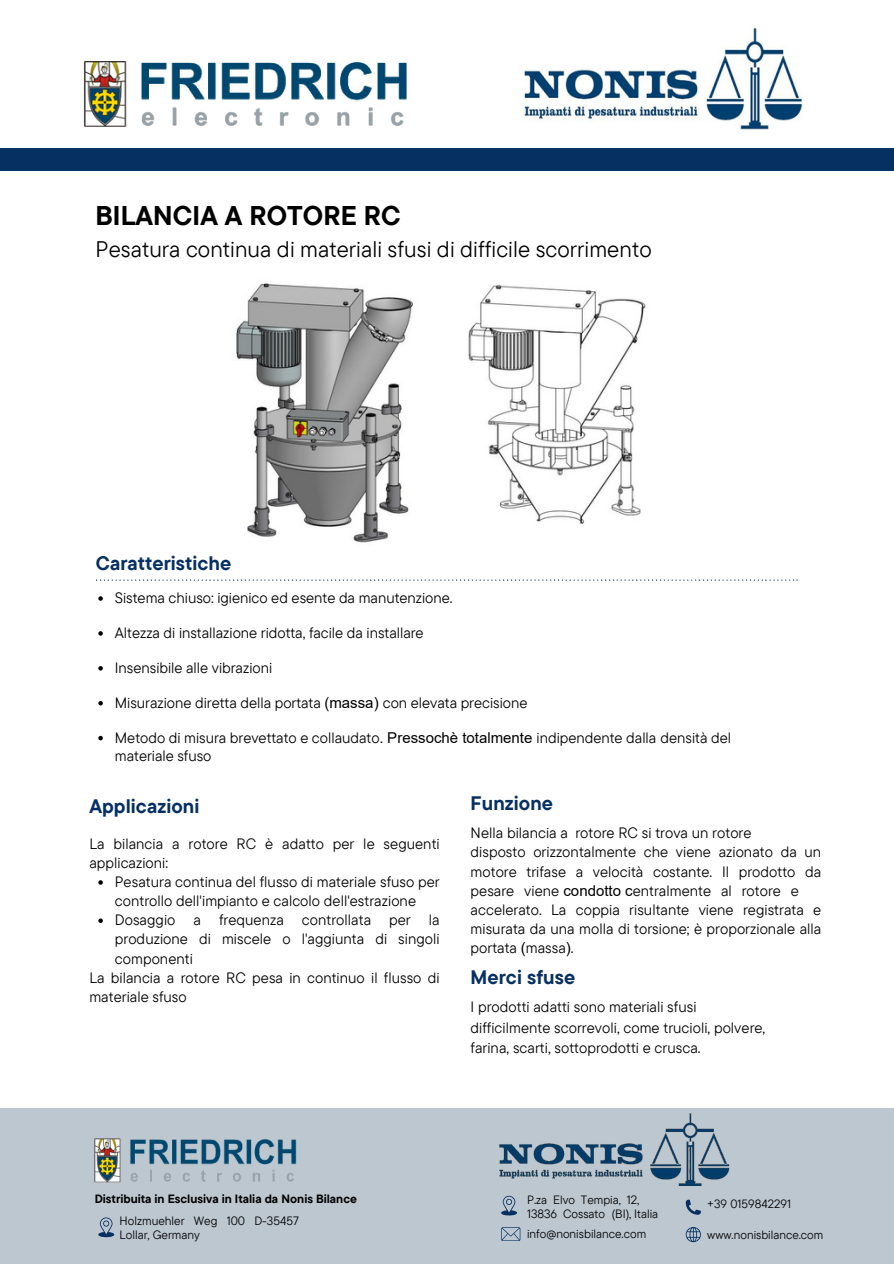
<style>
.page{position:relative;width:894px;height:1264px;background:#fff}
.page>*{position:absolute;margin:0;border:0;box-sizing:border-box;transform-origin:0 0}
.t1{font:700 27px "TT Commons Pro";letter-spacing:.005em;color:#000}
.t2{font:22.5px "TT Commons Pro";letter-spacing:.005em;color:#000}
.t3{font:700 19.5px "TT Commons Pro";letter-spacing:.005em;color:#063062}
.t4{font:15px/19px "TT Commons Pro";letter-spacing:.005em;color:#000}
.t5{font:12px/14.1px "TT Commons Pro";color:#000}
.t6{font:700 12px "TT Commons Pro";color:#000}
.s1{font-family:"Arial"}
</style>
<div class="page">
<div style="left:0;top:1108px;width:893px;height:155px;background:#bdc7cf"></div>
<img style="left:84px;top:61px;width:323px;height:66px">
<div style="left:0;top:148px;width:893px;height:23px;background:#063062"></div>
<img style="left:236px;top:283px;width:410px;height:260px">
<svg style="left:98px;top:596px;width:5px;height:4px"></svg>
<svg style="left:98px;top:631px;width:5px;height:4px"></svg>
<svg style="left:98px;top:666px;width:5px;height:4px"></svg>
<svg style="left:98px;top:701px;width:5px;height:4px"></svg>
<svg style="left:98px;top:735px;width:5px;height:5px"></svg>
<img style="left:524px;top:27px;width:279px;height:103px">
<svg style="left:96px;top:579px;width:701px;height:1px"></svg>
<svg style="left:98px;top:880px;width:5px;height:4px"></svg>
<svg style="left:98px;top:918px;width:5px;height:5px"></svg>
<img style="left:499px;top:1113px;width:230px;height:72px">
<svg style="left:501px;top:1227px;width:19px;height:13px"></svg>
<svg style="left:685px;top:1199px;width:15px;height:15px"></svg>
<svg style="left:685px;top:1227px;width:15px;height:15px"></svg>
<svg style="left:501px;top:1195px;width:15px;height:20px"></svg>
<img style="left:94px;top:1138px;width:203px;height:45px">
<svg style="left:98px;top:1217px;width:16px;height:20px"></svg>
<p class="t1" style="left:95px;top:198px;width:306px">BILANCIA A ROTORE RC</p>
<p class="t2" style="left:95px;top:235px;width:557px">Pesatura continua di materiali sfusi di difficile scorrimento</p>
<p class="t3" style="left:96px;top:551px;width:137px">Caratteristiche</p>
<p class="t4" style="left:115px;top:588px;width:339px">Sistema chiuso: igienico ed esente da manutenzione.</p>
<p class="t4" style="left:115px;top:622px;width:310px">Altezza di installazione ridotta, facile da installare</p>
<p class="t4" style="left:115px;top:657px;width:159px">Insensibile alle vibrazioni</p>
<p class="t4" style="left:115px;top:692px;width:414px">Misurazione diretta della portata <span class="s1">(massa)</span> con elevata precisione</p>
<p class="t4" style="left:115px;top:728px;width:617px;line-height:18px">Metodo di misura brevettato e collaudato<span class="s1">. Pressochè totalmente</span> indipendente dalla densità del materiale sfuso</p>
<p class="t3" style="left:89px;top:793px;width:111px">Applicazioni</p>
<p class="t4" style="left:470px;top:823px;width:352px">Nella bilancia a rotore RC si trova un rotore<br>disposto orizzontalmente che viene azionato da un motore trifase a velocità costante. Il prodotto da pesare viene <span class="s1">condotto c</span>entralmente al rotore e accelerato. La coppia risultante viene registrata e misurata da una molla di torsione; è proporzionale alla portata <span class="s1">(</span>massa<span class="s1">)</span>.</p>
<h2 class="t3" style="left:470px;top:790px;width:84px">Funzione</h2>
<p class="t4" style="left:89px;top:833px;width:352px">La bilancia a rotore RC è adatto per le seguenti applicazioni:</p>
<p class="t4" style="left:115px;top:871px;width:326px">Pesatura continua del flusso di materiale sfuso per controllo dell'impianto e calcolo dell'estrazione</p>
<h3 class="t4" style="left:115px;top:910px;width:326px;text-align:justify">Dosaggio a frequenza controllata per la produzione di miscele o l'aggiunta di singoli componenti</h3>
<h3 class="t4" style="left:89px;top:967px;width:352px">La bilancia a rotore RC pesa in continuo il flusso di materiale sfuso</h3>
<h2 class="t3" style="left:470px;top:964px;width:106px">Merci sfuse</h2>
<h3 class="t4" style="left:470px;top:996px;width:296px;line-height:20.2px">I prodotti adatti sono materiali sfusi difficilmente scorrevoli, come trucioli, polvere, farina, scarti, sottoprodotti e crusca.</h3>
<p class="t6" style="left:95px;top:1191px;width:264px">Distribuita in Esclusiva in Italia da Nonis Bilance</p>
<p class="t5" style="left:120px;top:1213px;width:181px">Holzmuehler Weg 100 D-35457<br>Lollar, Germany</p>
<p class="t5" style="left:527px;top:1192px;width:132px">P.za Elvo Tempia, 12,<br>13836 Cossato (BI), Italia</p>
<p class="t5" style="left:527px;top:1226px;width:121px">info@nonisbilance.com</p>
<p class="t5" style="left:707px;top:1196px;width:85px">+39 0159842291</p>
<p class="t5" style="left:707px;top:1226px;width:117px">www.nonisbilance.com</p>
</div>
